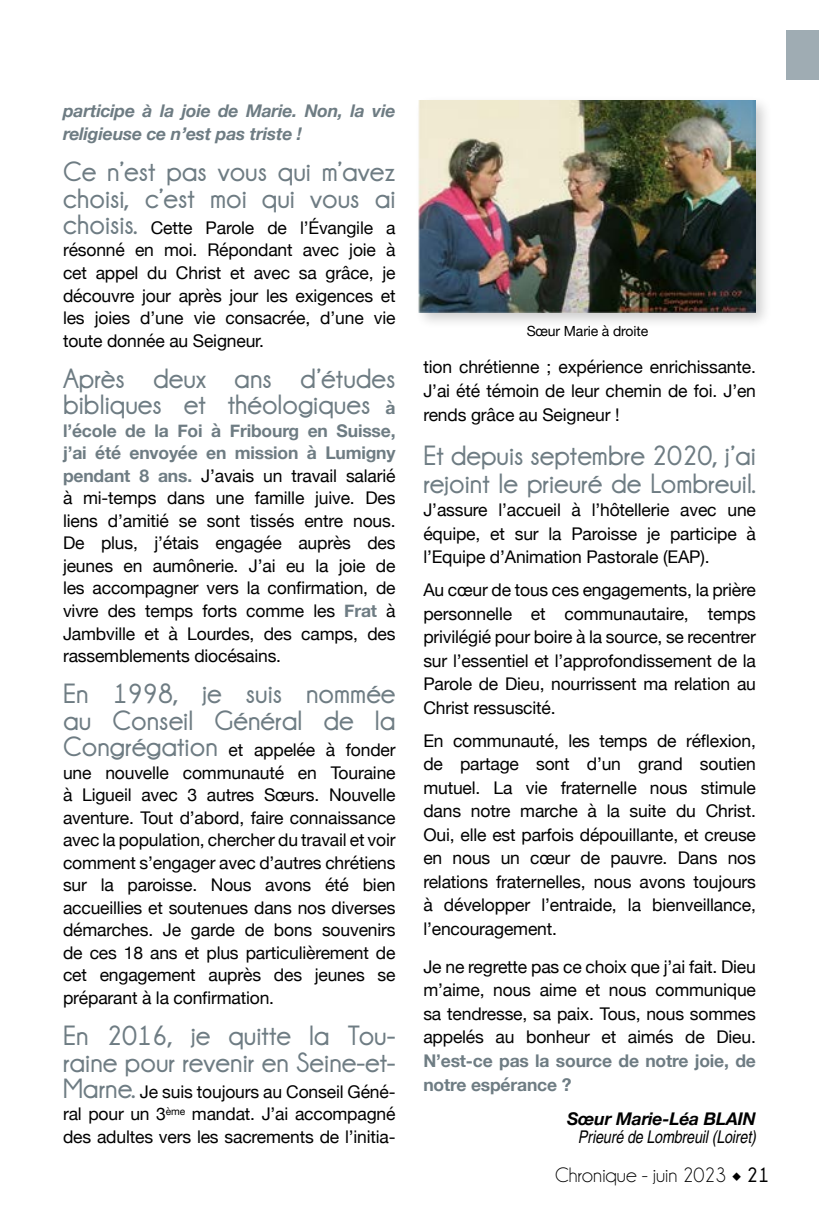
<style>
.page{position:relative;width:819px;height:1206px;background:#fff}
.page>*{position:absolute;margin:0;border:0;box-sizing:border-box;transform-origin:0 0}
.t1{font:700 28px/26.4px "Champagne&Limousines";color:#6e7c83}
.t2{font:21px "Champagne&Limousines";color:#000}
.t3{font:17.5px/22.6px "Helvetica Neue";letter-spacing:-.01em;color:#000;text-align:justify}
.t4{font:italic 700 17.5px/22.6px "Helvetica Neue";letter-spacing:-.01em;color:#6e7c83}
.t5{font:700 17.5px/24.3px "Helvetica Neue";letter-spacing:-.01em;color:#6e7c83}
.t6{font:italic condensed 17.5px "Helvetica";letter-spacing:-.01em;color:#000}
.t7{font:italic 700 17.5px "Helvetica Neue";letter-spacing:-.01em;color:#000}
.t8{font:14px "Helvetica Neue";letter-spacing:-.01em;color:#000}
.s1{font-family:"Champagne&Limousines";font-weight:700;font-size:28px;color:#6e7c83}
.s2{font-family:"Helvetica Neue";font-size:17.5px}
.s3{font-weight:700;color:#6e7c83}
.s4{font-family:"Minion Pro"}
.s5{font-weight:700}
</style>
<div class="page">
<div style="left:786px;top:30px;width:33px;height:49px;background:#9facb3"></div>
<div style="left:414px;top:95px;width:357px;height:234px;background:#000;opacity:.2"></div>
<img style="left:419px;top:100px;width:337px;height:213px">
<p class="t4" style="left:63px;top:100px;width:334px">participe à la joie de Marie. Non, la vie religieuse ce n’est pas triste !</p>
<h1 class="t1" style="left:63px;top:158px;width:334px">Ce n’est pas vous qui m’avez choisi, c’est moi qui vous ai</h1>
<p class="t3" style="left:63px;top:217px;width:334px"><span class="s1">choisis.</span> Cette Parole de l’Évangile a résonné en moi. Répondant avec joie à cet appel du Christ et avec sa grâce, je découvre jour après jour les exigences et les joies d’une vie consacrée, d’une vie toute donnée au Seigneur.</p>
<h1 class="t1" style="left:63px;top:365px;width:334px">Après deux ans d’études bibliques et théologiques <span class="s2">à</span></h1>
<p class="t3" style="left:63px;top:420px;width:334px"><span class="s3">l’école de la Foi à Fribourg en Suisse, j’ai été envoyée en mission à Lumigny pendant 8 ans.</span> J’avais un travail salarié à mi-temps dans une famille juive. Des liens d’amitié se sont tissés entre nous.<br>De plus, j’étais engagée auprès des jeunes en aumônerie. J’ai eu la joie de les accompagner vers la confirmation, de vivre des temps forts comme les <span class="s3">Frat</span> à Jambville et à Lourdes, des camps, des rassemblements diocésains.</p>
<h1 class="t1" style="left:63px;top:680px;width:334px">En 1998, je suis nommée au Conseil Général de la</h1>
<p class="t3" style="left:63px;top:739px;width:334px"><span class="s1">Congrégation</span> et appelée à fonder une nouvelle communauté en Touraine à Ligueil avec 3 autres Sœurs. Nouvelle aventure. Tout d’abord, faire connaissance avec la population, chercher du travail et voir comment s’engager avec d’autres chrétiens sur la paroisse. Nous avons été bien accueillies et soutenues dans nos diverses démarches. Je garde de bons souvenirs de ces 18 ans et plus particulièrement de cet engagement auprès des jeunes se préparant à la confirmation.</p>
<h1 class="t1" style="left:63px;top:1022px;width:334px">En 2016, je quitte la Tou&shy;raine pour revenir en Seine-et-</h1>
<p class="t3" style="left:63px;top:1081px;width:334px"><span class="s1">Marne.</span> Je suis toujours au Conseil Géné&shy;ral pour un 3<sup>ème</sup> mandat. J’ai accompagné des adultes vers les sacrements de l’initia-</p>
<p class="t8" style="left:526px;top:321px;width:123px">Sœur Marie à droite</p>
<p class="t3" style="left:423px;top:355px;width:334px;line-height:24.3px">tion chrétienne ; expérience enrichissante.<br>J’ai été témoin de leur chemin de foi. J’en rends grâce au Seigneur !</p>
<h1 class="t1" style="left:423px;top:441px;width:334px;line-height:28.2px">Et depuis septembre 2020, j’ai rejoint le prieuré de Lombreuil.</h1>
<p class="t3" style="left:423px;top:499px;width:334px;line-height:23.4px">J’assure l’accueil à l’hôtellerie avec une équipe, et sur la Paroisse je participe à l’Equipe d’Animation Pastorale (EAP).</p>
<p class="t3" style="left:423px;top:579px;width:334px;line-height:23.4px">Au cœur de tous ces engagements, la prière personnelle et communautaire, temps privilégié pour boire à la source, se recentrer sur l’essentiel et l’approfondissement de la Parole de Dieu, nourrissent ma relation au Christ ressuscité.</p>
<p class="t3" style="left:423px;top:730px;width:334px;line-height:23.4px">En communauté, les temps de réflexion, de partage sont d’un grand soutien mutuel. La vie fraternelle nous stimule dans notre marche à la suite du Christ.<br>Oui, elle est parfois dépouillante, et creuse en nous un cœur de pauvre. Dans nos relations fraternelles, nous avons toujours à développer l’entraide, la bienveillance, l’encouragement.</p>
<p class="t3" style="left:423px;top:955px;width:334px;line-height:23.4px">Je ne regrette pas ce choix que j’ai fait. Dieu m’aime, nous aime et nous communique sa tendresse, sa paix. Tous, nous sommes appelés au bonheur et aimés de Dieu.</p>
<p class="t5" style="left:423px;top:1048px;width:334px">N’est-ce pas la source de notre joie, de notre espérance ?</p>
<p class="t7" style="left:567px;top:1105px;width:190px">Sœur Marie-Léa BLAIN</p>
<p class="t6" style="left:578px;top:1126px;width:179px">Prieuré de Lombreuil (Loiret)</p>
<p class="t2" style="left:555px;top:1162px;width:216px">Chronique - juin 2023 <span class="s4">◆</span> <span class="s5">21</span></p>
</div>
